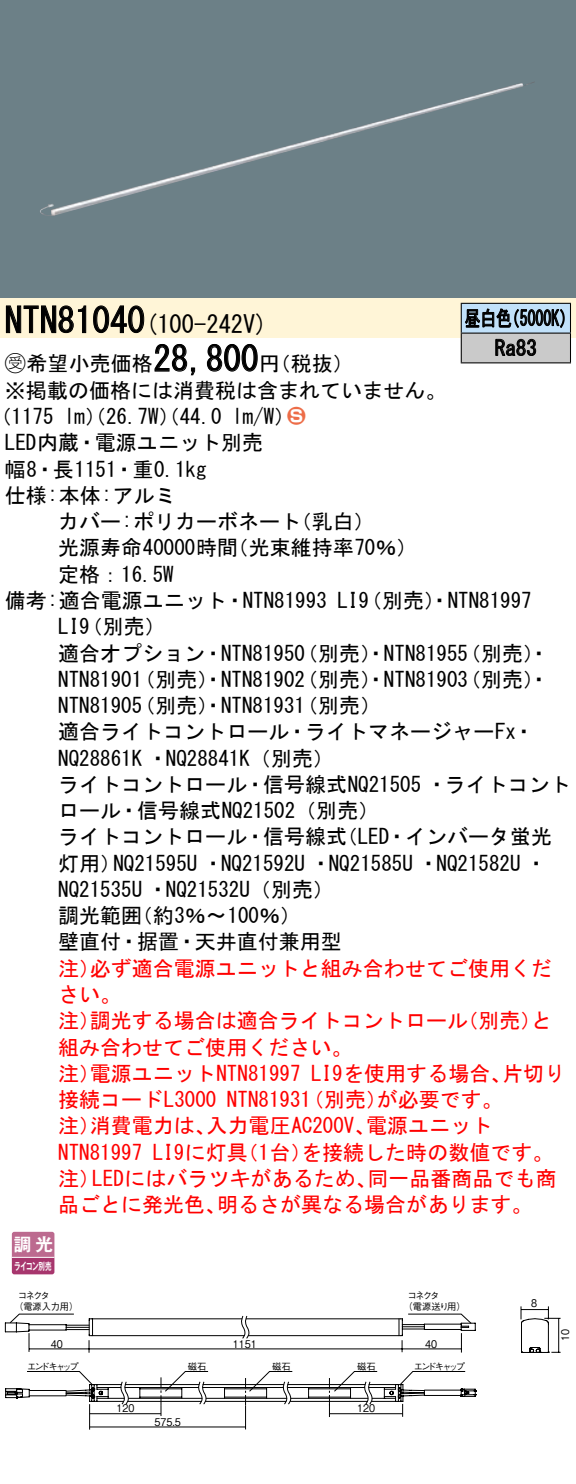
<style>
.page{position:relative;width:576px;height:1484px;background:#fff}
.page>*{position:absolute;margin:0;border:0;box-sizing:border-box;transform-origin:0 0}
.t1{font:35px "MS Gothic";color:#000}
.t2{font:24.5px "MS Gothic";color:#000}
.t3{font:21px/26.2px "MS Gothic";color:#000}
.t4{font:21px/26.2px "MS Gothic";color:#f00}
.t5{font:21px/29.8px "MS Gothic";color:#000;scale:.75 1}
.t6{font:21px "Ford Classification 1";color:#ed6d48}
.t7{font:17.5px "Gothic MB101 Pro De Bold 90 pv RKSJ H";color:#fff}
.t8{font:10.5px "Gothic BBB Pro Medium 90 pv RKSJ H";color:#000;scale:.9 1}
.t9{font:10.15px "Gothic MB101 Pro De Bold 90 pv RKSJ H";letter-spacing:-.05em;color:#fff;scale:.65 1}
.t10{font:9.45px/11.2px "Gothic BBB Pro Medium 90 pv RKSJ H";letter-spacing:-.15em;color:#000}
.t11{font:9.45px "Gothic BBB Pro Medium 90 pv RKSJ H";letter-spacing:-.24em;color:#000}
.t12{font:9.45px/11.2px "Gothic BBB Pro Medium 90 pv RKSJ H";letter-spacing:-.03em;color:#000}
.s1{font-family:"Ford Classification 1"}
.s2{color:#fff}
</style>
<div class="page">
<div style="left:0;top:0;width:575px;height:298px;background:#6c8087"></div>
<img style="left:40px;top:82px;width:494px;height:134px">
<div style="left:0;top:298px;width:575px;height:40px;background:#fff5d7"></div>
<svg style="left:6px;top:305px;width:81px;height:28px"></svg>
<svg style="left:93px;top:305px;width:52px;height:28px"></svg>
<svg style="left:154px;top:344px;width:42px;height:32px"></svg>
<svg style="left:207px;top:344px;width:51px;height:28px"></svg>
<svg style="left:12px;top:1231px;width:42px;height:43px;background:#b65c86"></svg>
<hr style="left:12px;top:1256px;width:42px;height:1px;background:#fff">
<div style="left:461px;top:303px;width:109px;height:30px;background:#c1e1fa"></div>
<div style="left:461px;top:333px;width:109px;height:30px;background:#cacaca"></div>
<hr style="left:460px;top:303px;width:110px;height:1px;background:#000">
<hr style="left:569px;top:304px;width:2px;height:28px;background:#000">
<hr style="left:460px;top:332px;width:110px;height:1px;background:#000">
<hr style="left:569px;top:333px;width:2px;height:29px;background:#000">
<hr style="left:460px;top:362px;width:110px;height:1px;background:#000">
<svg style="left:460px;top:304px;width:104px;height:58px"></svg>
<svg style="left:476px;top:1319px;width:73px;height:77px"></svg>
<svg style="left:520px;top:1306px;width:40px;height:13px"></svg>
<hr style="left:558px;top:1318px;width:1px;height:33px;background:#000">
<svg style="left:5px;top:1313px;width:471px;height:116px"></svg>
<h1 class="t1" style="left:5px;top:303px;width:142px">NTN81040</h1>
<p class="t2" style="left:145px;top:312px;width:124px">(100-242 (V</p>
<h1 class="t1" style="left:153px;top:341px;width:106px">28,800</h1>
<p class="t3" style="left:5px;top:350px;width:442px"><span class="s1">B</span>希望小売価格<br>※掲載の価格には消費税は含まれていません。</p>
<p class="t6" style="left:287px;top:405px;width:19px">2<span class="s2">3</span></p>
<p class="t3" style="left:259px;top:350px;width:96px">（円税抜(</p>
<p class="t3" style="left:232px;top:403px;width:64px">l m (W/</p>
<p class="t3" style="left:5px;top:403px;width:259px;text-indent:-14px">（1175<br>LED内蔵・電源ユニット別売幅・8 長1151・重0.1kg<br>仕様:本体:アルミ</p>
<p class="t3" style="left:64px;top:403px;width:159px">lm）（26.7 ）（W 44.0</p>
<p class="t3" style="left:227px;top:508px;width:191px;text-indent:-169px">カバー:ポリカーボネート<br>（光束維持率70％(</p>
<p class="t3" style="left:290px;top:508px;width:85px">（乳白(</p>
<p class="t3" style="left:58px;top:534px;width:181px">光源寿命40000時間定格：16.5W</p>
<p class="t5" style="left:494px;top:303px;width:57px;text-indent:-30px">昼白色<br>Ra83</p>
<p class="t5" style="left:504px;top:303px;width:96px">（5000 (K</p>
<p class="t3" style="left:58px;top:587px;width:270px;text-indent:-53px">備考:適合電源ユニット・NTN81993<br>LI（9 別売(</p>
<p class="t3" style="left:337px;top:587px;width:196px">LI（9 別売）・NTN81997</p>
<p class="t3" style="left:58px;top:639px;width:248px">適合オプション・NTN81950</p>
<p class="t3" style="left:297px;top:639px;width:172px">（別売）・NTN81955</p>
<p class="t3" style="left:460px;top:639px;width:91px">（別売・(</p>
<p class="t3" style="left:58px;top:666px;width:85px">NTN81901</p>
<p class="t3" style="left:134px;top:666px;width:172px">（別売）・NTN81902</p>
<p class="t3" style="left:297px;top:666px;width:172px">（別売）・NTN81903</p>
<p class="t3" style="left:460px;top:666px;width:91px">（別売・(</p>
<p class="t3" style="left:134px;top:692px;width:172px">（別売）・NTN81931</p>
<p class="t3" style="left:297px;top:692px;width:85px">（別売(</p>
<p class="t3" style="left:58px;top:692px;width:85px">NTN81905</p>
<p class="t3" style="left:58px;top:718px;width:477px">適合ライトコントロール・ライトマネージャーFx・</p>
<p class="t3" style="left:58px;top:744px;width:277px">NQ28861K ・NQ28841 （K 別売(</p>
<p class="t3" style="left:58px;top:771px;width:514px">ライトコントロール・信号線式NQ21505 ・ライトコント</p>
<p class="t3" style="left:58px;top:797px;width:322px">ロール・信号線式NQ21502（別売(</p>
<p class="t3" style="left:336px;top:823px;width:217px">（LED・インバータ蛍光</p>
<p class="t3" style="left:113px;top:823px;width:435px;text-indent:-55px">ライトコントロール・信号線式<br>NQ21595U ・NQ21592U ・NQ21585U ・NQ21582 ・U</p>
<p class="t3" style="left:58px;top:849px;width:64px">灯用）</p>
<p class="t3" style="left:58px;top:876px;width:277px">NQ21535U ・NQ21532 （U 別売(</p>
<p class="t3" style="left:132px;top:902px;width:171px">（約3％〜100％(</p>
<p class="t3" style="left:58px;top:902px;width:285px">調光範囲<br>壁直付・据置・天井直付兼用型</p>
<p class="t4" style="left:90px;top:954px;width:463px">必ず適合電源ユニットと組み合わせてご使用くだ</p>
<p class="t4" style="left:58px;top:954px;width:64px">注）さい。</p>
<p class="t4" style="left:90px;top:1007px;width:379px">調光する場合は適合ライトコントロール</p>
<p class="t4" style="left:457px;top:1007px;width:96px">（別売と）</p>
<p class="t4" style="left:58px;top:1007px;width:295px">注）<br>組み合わせてご使用ください。</p>
<p class="t4" style="left:58px;top:1059px;width:43px">注）</p>
<p class="t4" style="left:90px;top:1059px;width:212px">電源ユニットNTN81997</p>
<p class="t4" style="left:311px;top:1059px;width:202px">LI9を使用する場合、</p>
<p class="t4" style="left:502px;top:1059px;width:64px">片切り</p>
<p class="t4" style="left:58px;top:1086px;width:160px">接続コードL3000</p>
<p class="t4" style="left:227px;top:1086px;width:85px">NTN81931</p>
<p class="t4" style="left:376px;top:1086px;width:127px">が必要です。</p>
<p class="t4" style="left:303px;top:1086px;width:85px">（別売）</p>
<p class="t4" style="left:90px;top:1112px;width:127px">消費電力は、</p>
<p class="t4" style="left:58px;top:1112px;width:43px">注）</p>
<p class="t4" style="left:206px;top:1112px;width:170px">入力電圧AC200 、V</p>
<p class="t4" style="left:366px;top:1112px;width:127px">電源ユニット</p>
<p class="t4" style="left:58px;top:1138px;width:85px">NTN81997</p>
<p class="t4" style="left:301px;top:1138px;width:254px">を接続した時の数値です。</p>
<p class="t4" style="left:237px;top:1138px;width:76px">（台1 ）</p>
<p class="t4" style="left:153px;top:1138px;width:97px">LI9に灯具</p>
<p class="t4" style="left:92px;top:1164px;width:286px">LEDにはバラツキがあるため、</p>
<p class="t4" style="left:367px;top:1164px;width:190px">同一品番商品でも商</p>
<p class="t4" style="left:58px;top:1164px;width:43px">注）</p>
<p class="t4" style="left:58px;top:1191px;width:169px">品ごとに発光色、</p>
<p class="t4" style="left:217px;top:1191px;width:317px">明るさが異なる場合があります。</p>
<p class="t7" style="left:14px;top:1229px;width:41px">調光</p>
<p class="t9" style="left:14px;top:1257px;width:59px">ライコン別売</p>
<p class="t12" style="left:14px;top:1288px;width:66px;text-indent:4px">コネクタ<br>（電源入力用(</p>
<p class="t10" style="left:403px;top:1288px;width:64px;text-indent:4px">コネクタ<br>（電源送り用(</p>
<p class="t8" style="left:51px;top:1335px;width:15px">40</p>
<p class="t11" style="left:27px;top:1358px;width:53px">エンドキャップ</p>
<p class="t10" style="left:188px;top:1358px;width:20px">磁石</p>
<p class="t8" style="left:232px;top:1334px;width:28px">1151</p>
<p class="t10" style="left:272px;top:1358px;width:20px">磁石</p>
<p class="t10" style="left:357px;top:1358px;width:20px">磁石</p>
<p class="t8" style="left:425px;top:1335px;width:15px">40</p>
<p class="t11" style="left:413px;top:1358px;width:53px">エンドキャップ</p>
<p class="t8" style="left:531px;top:1294px;width:8px">8</p>
<p class="t8" style="left:116px;top:1399px;width:22px">120</p>
<p class="t8" style="left:154px;top:1412px;width:31px">575.5</p>
<p class="t8" style="left:357px;top:1399px;width:22px">120</p>
<p class="t8" style="left:556px;top:1340px;width:15px;rotate:-90deg">10</p>
</div>
